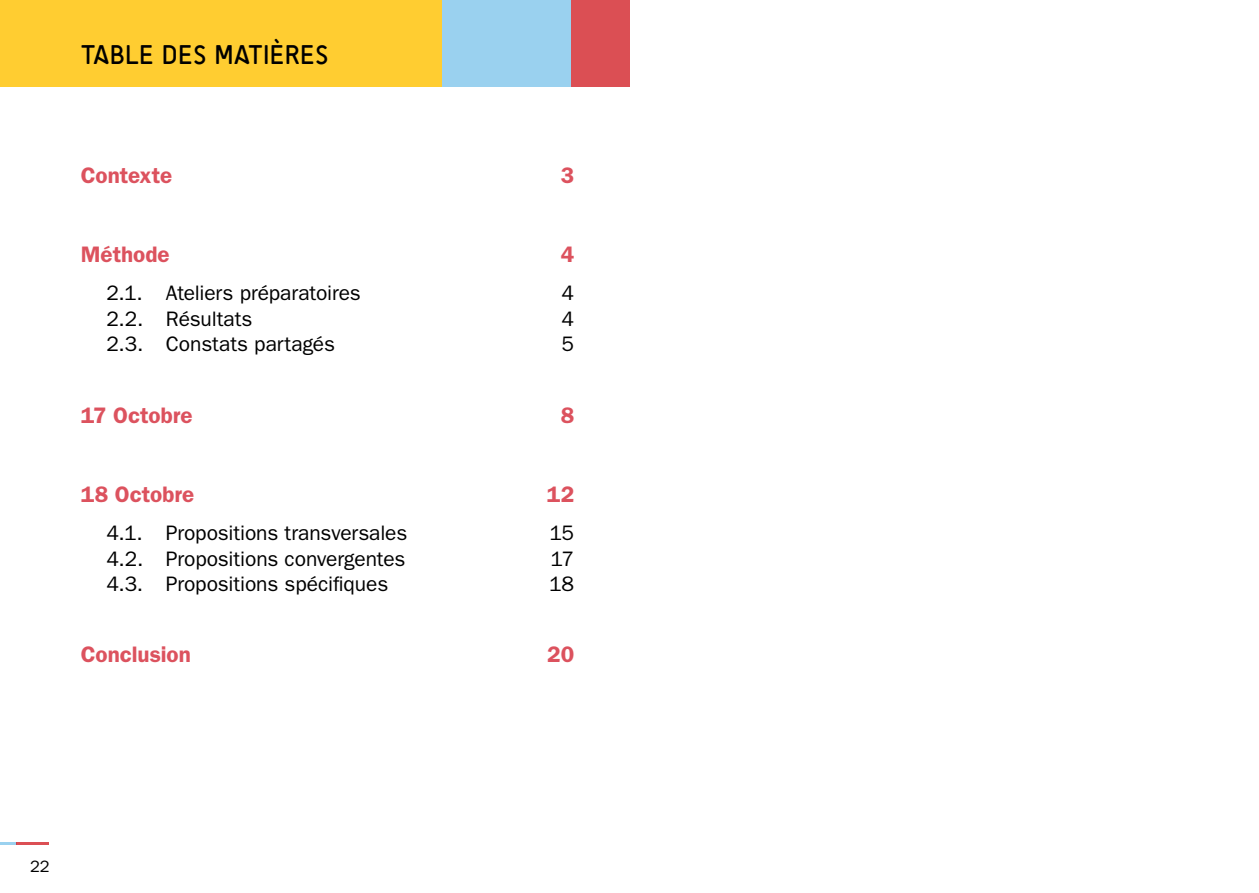
<style>
.page{position:relative;width:1259px;height:893px;background:#fff}
.page>*{position:absolute;margin:0;border:0;box-sizing:border-box;transform-origin:0 0}
.t1{font:27.45px "Sci Fly Sans";letter-spacing:.015em;color:#000}
.t2{font:600 22.5px "ITC Franklin Gothic Std";color:#dc525e}
.t3{font:21px "ITC Franklin Gothic Std";letter-spacing:-.005em;color:#000}
.t4{font:16.5px "ITC Franklin Gothic Std";color:#000}
</style>
<div class="page">
<svg style="left:0;top:843px;width:17px;height:2px"></svg>
<hr style="left:17px;top:843px;width:32px;height:2px;background:#d2232a">
<div style="left:0;top:0;width:442px;height:87px;background:#ffcd31"></div>
<div style="left:571px;top:0;width:58px;height:87px;background:#db4f54"></div>
<div style="left:442px;top:0;width:129px;height:87px;background:#9ad1ef"></div>
<h1 class="t1" style="left:81px;top:39px;width:249px">TABLE DES MATIÈRES</h1>
<p class="t2" style="left:81px;top:162px;width:93px">Contexte</p>
<p class="t2" style="left:561px;top:162px;width:15px">3</p>
<p class="t2" style="left:81px;top:241px;width:90px">Méthode</p>
<p class="t2" style="left:561px;top:241px;width:15px">4</p>
<p class="t3" style="left:106px;top:281px;width:256px">2.1. Ateliers préparatoires</p>
<p class="t3" style="left:561px;top:281px;width:14px">4</p>
<p class="t3" style="left:106px;top:307px;width:148px">2.2. Résultats</p>
<p class="t3" style="left:561px;top:307px;width:14px">4</p>
<p class="t3" style="left:106px;top:332px;width:230px">2.3. Constats partagés</p>
<p class="t3" style="left:561px;top:332px;width:14px">5</p>
<p class="t2" style="left:81px;top:401px;width:113px">17 Octobre</p>
<p class="t2" style="left:561px;top:401px;width:15px">8</p>
<p class="t2" style="left:81px;top:481px;width:115px">18 Octobre</p>
<p class="t2" style="left:547px;top:481px;width:29px">12</p>
<p class="t3" style="left:106px;top:521px;width:302px">4.1. Propositions transversales</p>
<p class="t3" style="left:549px;top:521px;width:26px">15</p>
<p class="t3" style="left:106px;top:547px;width:301px">4.2. Propositions convergentes</p>
<p class="t3" style="left:550px;top:547px;width:25px">17</p>
<p class="t3" style="left:106px;top:572px;width:283px">4.3. Propositions spécifiques</p>
<p class="t3" style="left:549px;top:572px;width:26px">18</p>
<p class="t2" style="left:81px;top:641px;width:111px">Conclusion</p>
<p class="t2" style="left:547px;top:641px;width:28px">20</p>
<p class="t4" style="left:30px;top:857px;width:21px">22</p>
</div>
